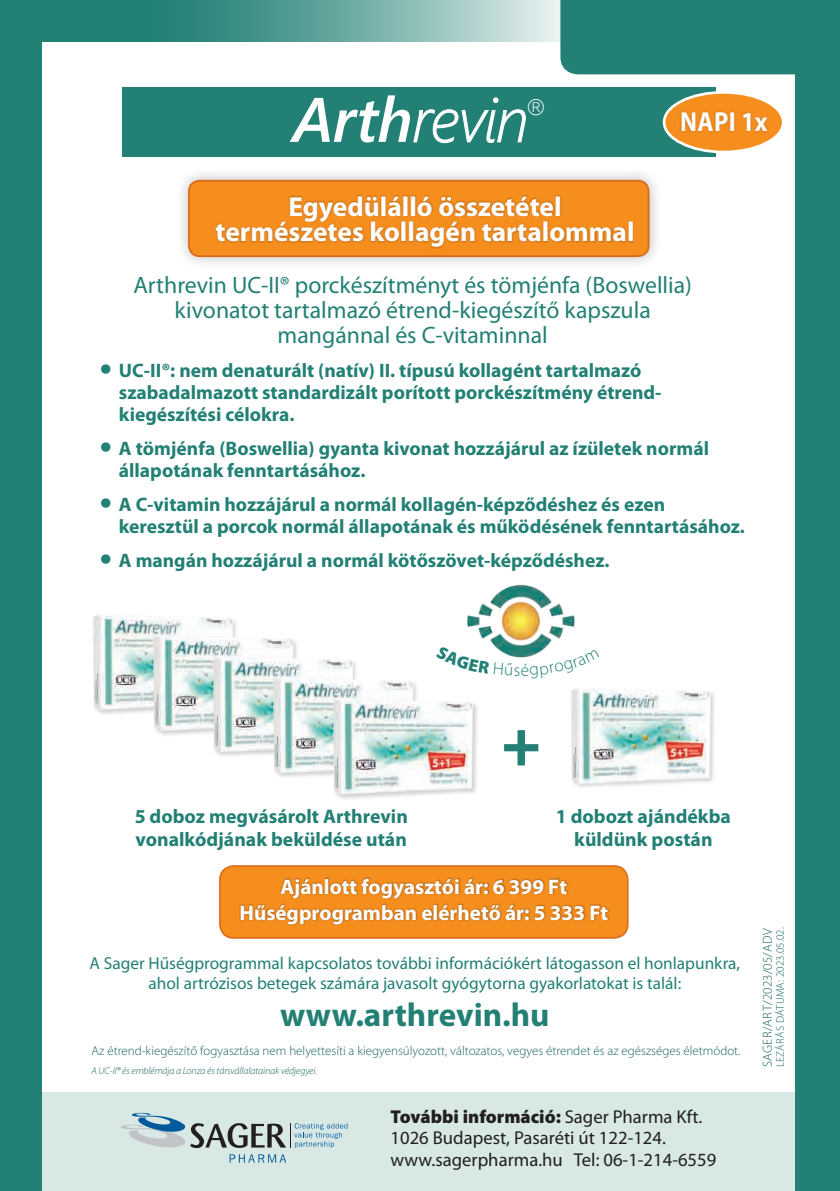
<style>
.page{position:relative;width:840px;height:1191px;background:#fff}
.page>*{position:absolute;margin:0;border:0;box-sizing:border-box;transform-origin:0 0}
.t1{font:900 66.2px "Myriad Pro";color:#228075}
.t2{font:italic 300 62.8px "Segoe UI";letter-spacing:-.02em;color:#fff}
.t3{font:700 33.2px "Myriad Pro";color:#228075}
.t4{font:700 27.6px "Myriad Pro";letter-spacing:.02em;color:#fff;scale:.89 1}
.t5{font:700 27.4px/25.4px "Myriad Pro";color:#fff;text-align:center}
.t6{font:23.8px/25.2px "Myriad Pro";color:#228075;text-align:center}
.t7{font:100 expanded 22px "Helvetica Neue LT Pro";color:#fff}
.t8{font:700 21px/26px "Myriad Pro";color:#fff;text-align:center}
.t9{font:700 19.8px/22.8px "Myriad Pro";color:#228075}
.t10{font:700 19.6px/22.4px "Myriad Pro";color:#228075}
.t11{font:18.6px/21.2px "Myriad Pro";color:#231f20}
.t12{font:300 17.6px "Myriad Pro";color:#228075}
.t13{font:17.2px/20.2px "Myriad Pro";color:#228075;text-align:center}
.t14{font:300 13px "Myriad Pro";color:#19665d}
.t15{font:300 13px "Myriad Pro";letter-spacing:.03em;color:#19665d}
.t16{font:300 11px "Myriad Pro";letter-spacing:.015em;color:#19665d}
.t17{font:italic 300 10px "Myriad Pro";letter-spacing:-.01em;color:#19665d}
.s1{font-weight:600}
.s2{font-weight:900}
</style>
<div class="page">
<div style="left:0;top:0;width:839px;height:1191px;background:#228075"></div>
<div style="left:42px;top:42px;width:752px;height:1111px;background:#fff"></div>
<svg style="left:194px;top:0;width:366px;height:42px;background:#80b5af"></svg>
<div style="left:42px;top:1092px;width:752px;height:99px;background:#d7e8e5"></div>
<svg style="left:121px;top:1112px;width:226px;height:36px"></svg>
<svg style="left:229px;top:1154px;width:57px;height:8px"></svg>
<div style="left:122px;top:88px;width:592px;height:69px;background:#228075"></div>
<svg style="left:413px;top:97px;width:113px;height:46px"></svg>
<div style="left:175px;top:167px;width:487px;height:103px;background:#231f20;opacity:.29"></div>
<div style="left:189px;top:181px;width:459px;height:75px;background:#f68e1e;border-radius:11px"></div>
<div style="left:188px;top:180px;width:461px;height:77px;border:2px solid #db6c1b;border-radius:11px"></div>
<div style="left:214px;top:195px;width:419px;height:54px;background:#231f20;opacity:.19"></div>
<div style="left:663px;top:92px;width:119px;height:60px;background:#f68e1e;border-radius:50%"></div>
<div style="left:662px;top:91px;width:122px;height:62px;border:3px solid #fff;border-radius:50%"></div>
<div style="left:679px;top:110px;width:90px;height:23px;background:#231f20;opacity:.22"></div>
<div style="left:220px;top:866px;width:407px;height:72px;background:#f68e1e;border-radius:14px"></div>
<div style="left:219px;top:865px;width:409px;height:73px;border:2px solid #db6c1b;border-radius:14px"></div>
<div style="left:239px;top:877px;width:370px;height:48px;background:#231f20;opacity:.27"></div>
<img style="left:467px;top:584px;width:108px;height:74px">
<img style="left:93px;top:614px;width:139px;height:100px">
<img style="left:135px;top:620px;width:158px;height:115px">
<img style="left:194px;top:641px;width:158px;height:115px">
<img style="left:254px;top:662px;width:158px;height:115px">
<img style="left:314px;top:683px;width:163px;height:116px">
<img style="left:571px;top:688px;width:143px;height:99px">
<svg style="left:560px;top:0;width:280px;height:74px"></svg>
<svg style="left:467px;top:646px;width:45px;height:12px"></svg>
<svg style="left:521px;top:649px;width:54px;height:9px"></svg>
<h2 class="t2" style="left:292px;top:60px;width:237px"><span class="s1">Arth</span>revin</h2>
<p class="t7" style="left:527px;top:94px;width:19px">®</p>
<h3 class="t4" style="left:679px;top:104px;width:100px">NAPI 1x</h3>
<h3 class="t5" style="left:215px;top:193px;width:420px">Egyedülálló összetétel természetes kollagén tartalommal</h3>
<p class="t6" style="left:133px;top:272px;width:559px">Arthrevin UC-II® porckészítményt és tömjénfa (Boswellia) kivonatot tartalmazó étrend-kiegészítő kapszula mangánnal és C-vitaminnal</p>
<p class="t10" style="left:119px;top:358px;width:544px;text-indent:-19px">● UC-II®: nem denaturált (natív) II. típusú kollagént tartalmazó szabadalmazott standardizált porított porckészítmény étrend&shy;kiegészítési célokra.</p>
<p class="t10" style="left:119px;top:436px;width:591px;text-indent:-19px">● A tömjénfa (Boswellia) gyanta kivonat hozzájárul az ízületek normál állapotának fenntartásához.</p>
<p class="t10" style="left:119px;top:492px;width:627px;text-indent:-19px">● A C-vitamin hozzájárul a normál kollagén-képződéshez és ezen keresztül a porcok normál állapotának és működésének fenntartásához.</p>
<p class="t10" style="left:100px;top:548px;width:511px">● A mangán hozzájárul a normál kötőszövet-képződéshez.</p>
<p class="t12" style="left:513px;top:659px;width:8px">s</p>
<h1 class="t1" style="left:501px;top:699px;width:41px">+</h1>
<p class="t9" style="left:135px;top:804px;width:274px">5 doboz megvásárolt Arthrevin vonalkódjának beküldése után</p>
<p class="t9" style="left:555px;top:804px;width:177px;text-align:center">1 dobozt ajándékba küldünk postán</p>
<p class="t8" style="left:239px;top:873px;width:370px">Ajánlott fogyasztói ár: 6 399 Ft<br>Hűségprogramban elérhető ár: 5 333 Ft</p>
<p class="t13" style="left:89px;top:952px;width:651px">A Sager Hűségprogrammal kapcsolatos további információkért látogasson el honlapunkra, ahol artrózisos betegek számára javasolt gyógytorna gyakorlatokat is talál:</p>
<h3 class="t3" style="left:280px;top:993px;width:271px">www.arthrevin.hu</h3>
<p class="t14" style="left:91px;top:1042px;width:650px">Az étrend-kiegészítő fogyasztása nem helyettesíti a kiegyensúlyozott, változatos, vegyes étrendet és az egészséges életmódot.</p>
<p class="t17" style="left:91px;top:1064px;width:227px">A UC-II® és emblémája a Lonza és társvállalatainak védjegyei.</p>
<p class="t11" style="left:390px;top:1105px;width:327px"><span class="s2">További információ:</span> Sager Pharma Kft.<br>1026 Budapest, Pasaréti út 122-124. www.sagerpharma.hu Tel: 06-1-214-6559</p>
<p class="t15" style="left:759px;top:1067px;width:141px;rotate:-90deg">SAGER/ART/2023/05/ADV</p>
<p class="t16" style="left:773px;top:1067px;width:141px;rotate:-90deg">LEZÁRÁS DÁTUMA: 2023.05.02.</p>
</div>
